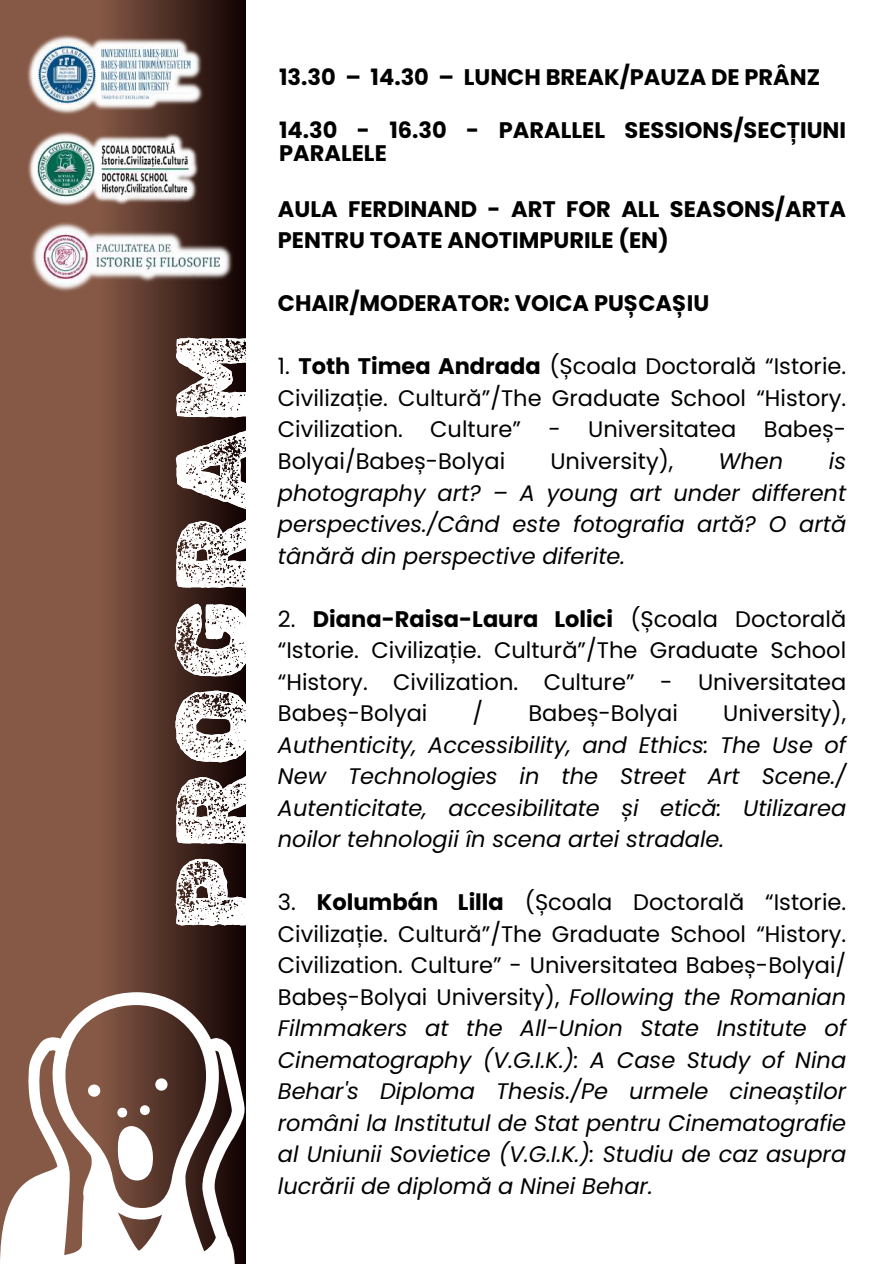
<style>
.page{position:relative;width:894px;height:1264px;background:#fff}
.page>*{position:absolute;margin:0;border:0;box-sizing:border-box;transform-origin:0 0}
.t1{font:105px "Rubik Dirt";letter-spacing:.075em;color:#fff}
.t2{font:italic 22.5px/31.5px "Poppins";color:#000;text-align:justify}
.t3{font:22.5px/31.5px "Poppins";color:#000;text-align:justify}
.t4{font:700 22.5px/22.5px "Poppins";color:#000}
.s1{font-weight:700}
.s2{font-style:normal}
.s3{font-weight:700;font-style:normal}
</style>
<div class="page">
<svg style="left:0;top:0;width:245px;height:992px;background:#613d30"></svg>
<img style="left:14px;top:131px;width:201px;height:62px">
<img style="left:0;top:193px;width:246px;height:120px">
<img style="left:3px;top:18px;width:223px;height:113px">
<svg style="left:0;top:992px;width:245px;height:271px"></svg>
<h1 class="t1" style="left:152px;top:930px;width:599px;rotate:-90deg">PROGRAM</h1>
<p class="t4" style="left:279px;top:66px;width:542px">13.30 – 14.30 – LUNCH BREAK/PAUZA DE PRÂNZ</p>
<p class="t4" style="left:279px;top:119px;width:568px">14.30 - 16.30 - PARALLEL SESSIONS/SECȚIUNI<br>PARALELE</p>
<p class="t4" style="left:278px;top:193px;width:569px;line-height:31.5px">AULA FERDINAND - ART FOR ALL SEASONS/ARTA<br>PENTRU TOATE ANOTIMPURILE (EN)</p>
<p class="t4" style="left:278px;top:292px;width:433px">CHAIR/MODERATOR: VOICA PUȘCAȘIU</p>
<p class="t3" style="left:278px;top:351px;width:569px">1. <span class="s1">Toth Timea Andrada</span> (Școala Doctorală “Istorie.<br>Civilizație. Cultură”/The Graduate School “History.<br>Civilization. Culture” - Universitatea Babeș-Bolyai/Babeș-Bolyai</p>
<p class="t3" style="left:550px;top:445px;width:124px">University),</p>
<p class="t2" style="left:718px;top:445px;width:66px">When</p>
<p class="t2" style="left:278px;top:445px;width:569px;text-indent:551px">is photography art? – A young art under different perspectives./Când este fotografia artă? O artă tânără din perspective diferite.</p>
<p class="t3" style="left:278px;top:603px;width:569px">2. <span class="s1">Diana-Raisa-Laura Lolici</span> (Școala Doctorală “Istorie. Civilizație. Cultură”/The Graduate School “History. Civilization. Culture” - Universitatea Babeș-Bolyai</p>
<p class="t3" style="left:472px;top:697px;width:12px">/</p>
<p class="t3" style="left:528px;top:697px;width:151px">Babeș-Bolyai</p>
<p class="t3" style="left:723px;top:697px;width:124px">University),</p>
<p class="t2" style="left:278px;top:729px;width:569px">Authenticity, Accessibility, and Ethics: The Use of New Technologies in the Street Art Scene./ Autenticitate, accesibilitate și etică: Utilizarea noilor tehnologii în scena artei stradale.</p>
<p class="t2" style="left:278px;top:886px;width:569px"><span class="s2">3.</span> <span class="s3">Kolumbán Lilla</span> <span class="s2">(Școala Doctorală “Istorie.<br>Civilizație. Cultură”/The Graduate School “History.<br>Civilization. Culture” - Universitatea Babeș-Bolyai/ Babeș-Bolyai University),</span> Following the Romanian Filmmakers at the All-Union State Institute of Cinematography (V.G.I.K.): A Case Study of Nina Behar's Diploma Thesis./Pe urmele cineaștilor români la Institutul de Stat pentru Cinematografie al Uniunii Sovietice (V.G.I.K.): Studiu de caz asupra lucrării de diplomă a Ninei Behar.</p>
</div>
